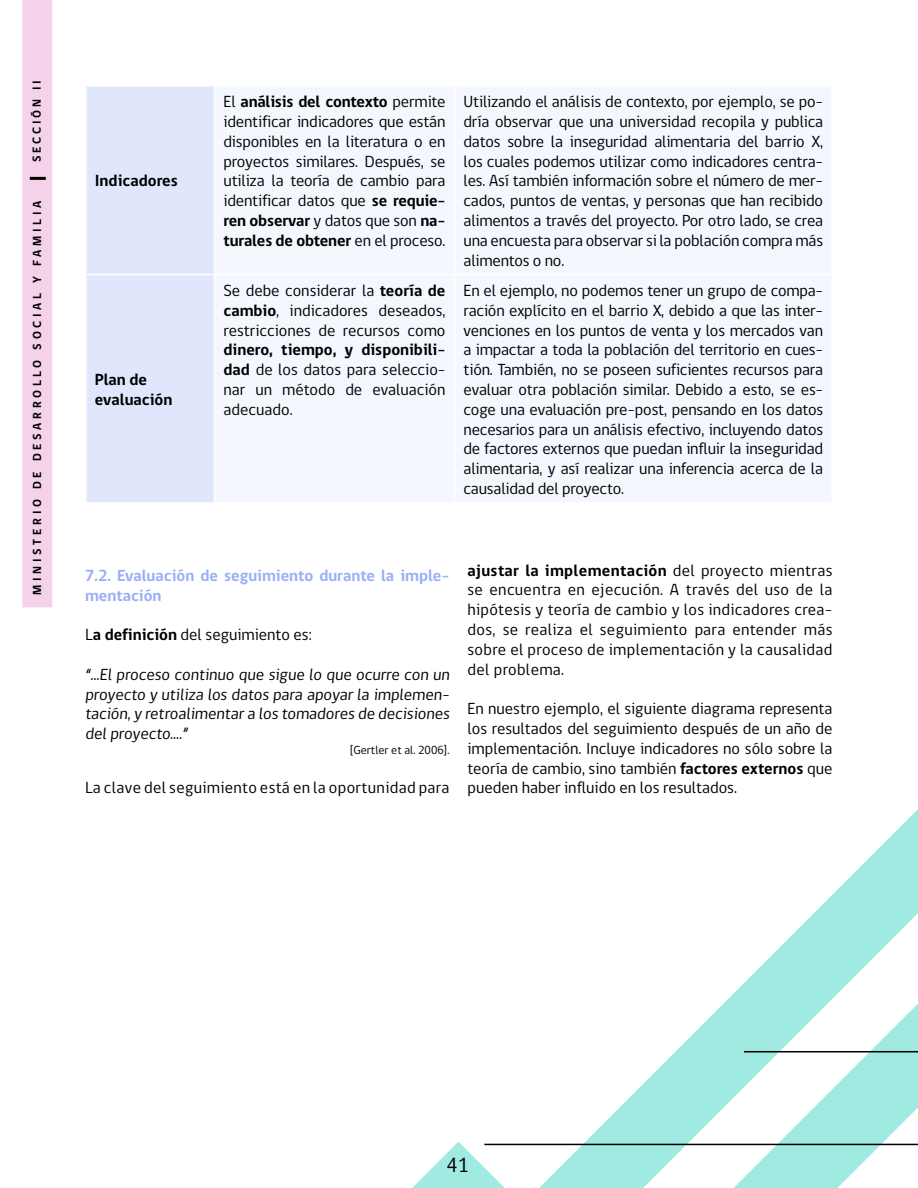
<style>
.page{position:relative;width:918px;height:1188px;background:#fff}
.page>*{position:absolute;margin:0;border:0;box-sizing:border-box;transform-origin:0 0}
.t1{font:21px "gob CL";color:#000}
.t2{font:16.5px/19.8px "gob CL";color:#000;text-align:justify}
.t3{font:700 16.5px/19.8px "gob CL";color:#99aff7}
.t4{font:16.5px "gob CL";letter-spacing:.02em;color:#000}
.t5{font:700 16.5px/19.8px "gob CL";color:#000}
.t6{font:700 12px "gob CL";letter-spacing:.31em;color:#000}
.t7{font:12px "gob CL";color:#000}
.t8{font:700 12px "gob CL";letter-spacing:.24em;color:#000}
.s1{font-weight:700}
</style>
<div class="page">
<div style="left:22px;top:0;width:30px;height:607px;background:#f4d3ea"></div>
<svg style="left:412px;top:1166px;width:22px;height:22px"></svg>
<hr style="left:30px;top:177px;width:16px;height:3px;background:#000">
<div style="left:87px;top:87px;width:127px;height:415px;background:#e0e7fd"></div>
<hr style="left:85px;top:274px;width:129px;height:1px;background:#fff">
<svg style="left:434px;top:809px;width:484px;height:379px"></svg>
<hr style="left:484px;top:1144px;width:434px;height:1px;background:#000">
<hr style="left:744px;top:1051px;width:174px;height:1px;background:#000">
<p class="t8" style="left:29px;top:162px;width:83px;rotate:-90deg">SECCIÓN II</p>
<p class="t6" style="left:29px;top:595px;width:396px;rotate:-90deg">MINISTERIO DE DESARROLLO SOCIAL Y FAMILIA</p>
<p class="t5" style="left:95px;top:171px;width:84px">Indicadores</p>
<p class="t5" style="left:95px;top:370px;width:79px">Plan de evaluación</p>
<p class="t2" style="left:224px;top:92px;width:224px">El <span class="s1">análisis del contexto</span> permite identificar indicadores que están disponibles en la literatura o en proyectos similares. Después, se utiliza la teoría de cambio para identificar datos que <span class="s1">se requie&shy;ren observar</span> y datos que son <span class="s1">na&shy;turales de obtener</span> en el proceso.</p>
<p class="t2" style="left:464px;top:92px;width:361px">Utilizando el análisis de contexto, por ejemplo, se po&shy;dría observar que una universidad recopila y publica datos sobre la inseguridad alimentaria del barrio X, los cuales podemos utilizar como indicadores centra&shy;les. Así también información sobre el número de mer&shy;cados, puntos de ventas, y personas que han recibido alimentos a través del proyecto. Por otro lado, se crea una encuesta para observar si la población compra más alimentos o no.</p>
<p class="t2" style="left:224px;top:281px;width:224px">Se debe considerar la <span class="s1">teoría de cambio</span>, indicadores deseados, restricciones de recursos como <span class="s1">dinero, tiempo, y disponibili&shy;dad</span> de los datos para seleccio&shy;nar un método de evaluación adecuado.</p>
<p class="t2" style="left:464px;top:281px;width:361px">En el ejemplo, no podemos tener un grupo de compa&shy;ración explícito en el barrio X, debido a que las inter&shy;venciones en los puntos de venta y los mercados van a impactar a toda la población del territorio en cues&shy;tión. También, no se poseen suficientes recursos para evaluar otra población similar. Debido a esto, se es&shy;coge una evaluación pre-post, pensando en los datos necesarios para un análisis efectivo, incluyendo datos de factores externos que puedan influir la inseguridad alimentaria, y así realizar una inferencia acerca de la causalidad del proyecto.</p>
<p class="t3" style="left:85px;top:566px;width:366px">7.2. Evaluación de seguimiento durante la imple&shy;mentación</p>
<p class="t2" style="left:85px;top:625px;width:228px">L<span class="s1">a definición</span> del seguimiento es:</p>
<p class="t2" style="left:85px;top:665px;width:368px">“…El proceso continuo que sigue lo que ocurre con un proyecto y utiliza los datos para apoyar la implemen&shy;tación,y retroalimentar a los tomadores de decisiones del proyecto….”</p>
<p class="t7" style="left:350px;top:741px;width:101px">[Gertler et al. 2006].</p>
<p class="t4" style="left:85px;top:776px;width:366px">La clave del seguimiento está en la oportunidad para</p>
<p class="t2" style="left:468px;top:561px;width:366px"><span class="s1">ajustar la implementación</span> del proyecto mientras se encuentra en ejecución. A través del uso de la hipótesis y teoría de cambio y los indicadores crea&shy;dos, se realiza el seguimiento para entender más sobre el proceso de implementación y la causalidad del problema.</p>
<p class="t2" style="left:468px;top:699px;width:367px">En nuestro ejemplo, el siguiente diagrama representa los resultados del seguimiento después de un año de implementación. Incluye indicadores no sólo sobre la teoría de cambio, sino también <span class="s1">factores externos</span> que pueden haber influido en los resultados.</p>
<p class="t1" style="left:447px;top:1150px;width:24px">41</p>
</div>
